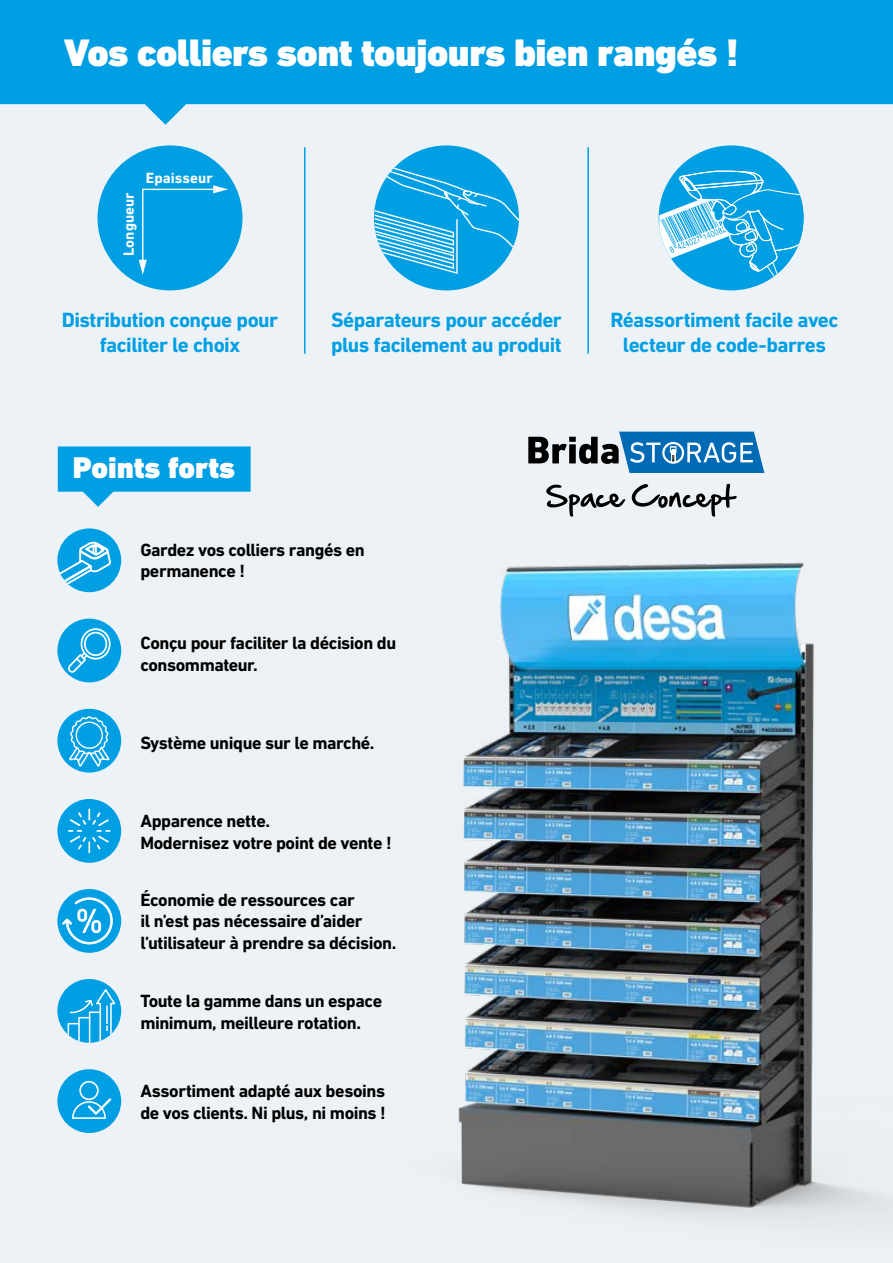
<style>
.page{position:relative;width:893px;height:1263px;background:#ecf2f6}
.page>*{position:absolute;margin:0;border:0;box-sizing:border-box;transform-origin:0 0}
.t1{font:900 39px "DIN Next LT Pro";letter-spacing:-.015em;color:#fff}
.t2{font:900 30.45px "DIN Next LT Pro";color:#fff}
.t3{font:700 21px/25.2px "DIN Next LT Pro";letter-spacing:-.025em;color:#009fe3;text-align:center}
.t4{font:700 18px/21.6px "DIN Next LT Pro";letter-spacing:-.025em;color:#000}
.t5{font:700 15px "DIN Next LT Pro";letter-spacing:.005em;color:#fff}
</style>
<div class="page">
<svg style="left:0;top:0;width:893px;height:125px;fill:#009fe3"></svg>
<img style="left:458px;top:497px;width:435px;height:727px">
<svg style="left:546px;top:485px;width:79px;height:32px"></svg>
<svg style="left:632px;top:484px;width:105px;height:33px"></svg>
<svg style="left:528px;top:432px;width:236px;height:41px"></svg>
<div style="left:662px;top:442px;width:22px;height:22px;border:2px solid #fff;border-radius:50%"></div>
<svg style="left:58px;top:446px;width:193px;height:61px"></svg>
<div style="left:57px;top:528px;width:64px;height:64px;background:#009fe3;border-radius:50%"></div>
<svg style="left:57px;top:542px;width:54px;height:50px"></svg>
<div style="left:57px;top:619px;width:64px;height:63px;background:#009fe3;border-radius:50%"></div>
<svg style="left:68px;top:627px;width:44px;height:46px"></svg>
<div style="left:57px;top:709px;width:64px;height:64px;background:#009fe3;border-radius:50%"></div>
<svg style="left:69px;top:716px;width:41px;height:51px"></svg>
<div style="left:57px;top:799px;width:64px;height:64px;background:#009fe3;border-radius:50%"></div>
<svg style="left:68px;top:808px;width:43px;height:45px"></svg>
<div style="left:57px;top:889px;width:64px;height:64px;background:#009fe3;border-radius:50%"></div>
<svg style="left:62px;top:897px;width:51px;height:47px"></svg>
<div style="left:57px;top:979px;width:64px;height:64px;background:#009fe3;border-radius:50%"></div>
<svg style="left:68px;top:989px;width:47px;height:54px"></svg>
<div style="left:57px;top:1069px;width:64px;height:64px;background:#009fe3;border-radius:50%"></div>
<svg style="left:72px;top:1081px;width:39px;height:38px"></svg>
<div style="left:659px;top:145px;width:145px;height:145px;background:#009fe3;border-radius:50%"></div>
<svg style="left:659px;top:170px;width:145px;height:114px"></svg>
<div style="left:374px;top:145px;width:145px;height:145px;background:#009fe3;border-radius:50%"></div>
<svg style="left:375px;top:160px;width:144px;height:115px"></svg>
<hr style="left:304px;top:147px;width:2px;height:207px;background:#009fe3">
<hr style="left:587px;top:147px;width:2px;height:207px;background:#009fe3">
<div style="left:97px;top:145px;width:145px;height:145px;background:#009fe3;border-radius:50%"></div>
<svg style="left:139px;top:185px;width:89px;height:90px"></svg>
<h1 class="t1" style="left:64px;top:29px;width:676px">Vos colliers sont toujours bien rangés !</h1>
<p class="t5" style="left:120px;top:256px;width:65px;rotate:-90deg">Longueur</p>
<p class="t5" style="left:146px;top:169px;width:68px">Epaisseur</p>
<p class="t3" style="left:62px;top:307px;width:218px">Distribution conçue pour faciliter le choix</p>
<h2 class="t2" style="left:73px;top:449px;width:164px">Points forts</h2>
<p class="t3" style="left:331px;top:307px;width:232px;text-align:left">Séparateurs pour accéder plus facilement au produit</p>
<p class="t4" style="left:140px;top:539px;width:226px">Gardez vos colliers rangés en permanence !</p>
<p class="t4" style="left:140px;top:632px;width:257px">Conçu pour faciliter la décision du consommateur.</p>
<p class="t4" style="left:140px;top:732px;width:236px">Système unique sur le marché.</p>
<p class="t4" style="left:140px;top:810px;width:253px">Apparence nette.<br>Modernisez votre point de vente !</p>
<p class="t4" style="left:140px;top:889px;width:258px">Économie de ressources car<br>il n’est pas nécessaire d’aider l’utilisateur à prendre sa décision.</p>
<p class="t4" style="left:140px;top:990px;width:243px">Toute la gamme dans un espace minimum, meilleure rotation.</p>
<p class="t4" style="left:140px;top:1080px;width:247px">Assortiment adapté aux besoins de vos clients. Ni plus, ni moins !</p>
<p class="t3" style="left:610px;top:307px;width:230px">Réassortiment facile avec lecteur de code-barres</p>
</div>
